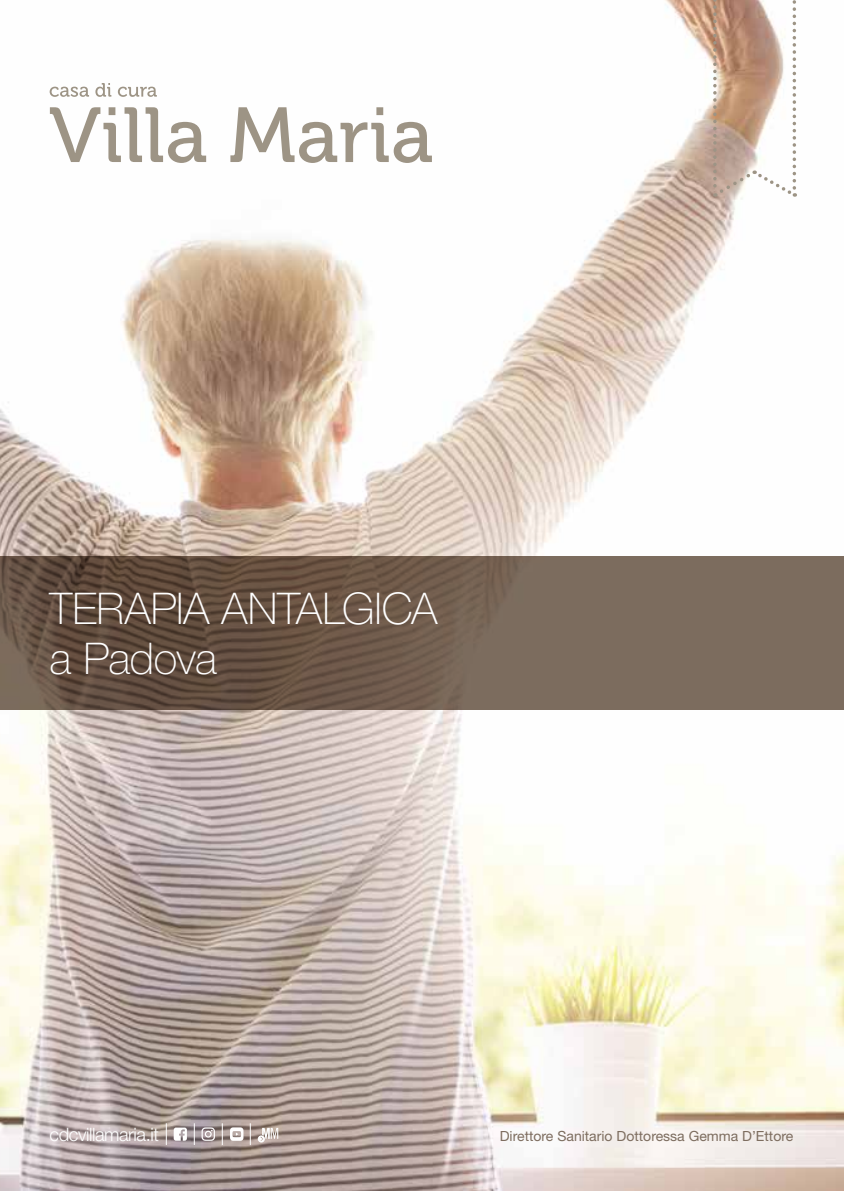
<style>
.page{position:relative;width:844px;height:1191px;background:#fff}
.page>*{position:absolute;margin:0;border:0;box-sizing:border-box;transform-origin:0 0}
.t1{font:100 43.75px/50.2px "Helvetica Neue LT Std";letter-spacing:-.01em;color:#fff}
.t2{font:300 18.55px "Helvetica Neue LT Std";letter-spacing:-.025em;color:#fff}
.t3{font:14px "Helvetica Neue LT Std";color:#7d6d5f}
</style>
<div class="page">
<img style="left:0;top:0;width:843px;height:1191px">
<svg style="left:0;top:557px;width:843px;height:153px;background:#6f5d4e"></svg>
<svg style="left:713px;top:0;width:83px;height:198px"></svg>
<svg style="left:166px;top:1123px;width:1px;height:22px"></svg>
<svg style="left:194px;top:1123px;width:1px;height:22px"></svg>
<svg style="left:222px;top:1123px;width:1px;height:22px"></svg>
<svg style="left:250px;top:1123px;width:1px;height:22px"></svg>
<svg style="left:174px;top:1127px;width:13px;height:13px"></svg>
<svg style="left:230px;top:1127px;width:13px;height:13px"></svg>
<svg style="left:258px;top:1127px;width:20px;height:15px"></svg>
<svg style="left:50px;top:107px;width:382px;height:56px"></svg>
<svg style="left:50px;top:83px;width:107px;height:14px"></svg>
<svg style="left:201px;top:1127px;width:14px;height:13px"></svg>
<h1 class="t1" style="left:50px;top:583px;width:389px">TERAPIA ANTALGICA a Padova</h1>
<h2 class="t2" style="left:50px;top:1122px;width:111px">cdcvillamaria.it</h2>
<p class="t3" style="left:499px;top:1128px;width:295px">Direttore Sanitario Dottoressa Gemma D’Ettore</p>
</div>
